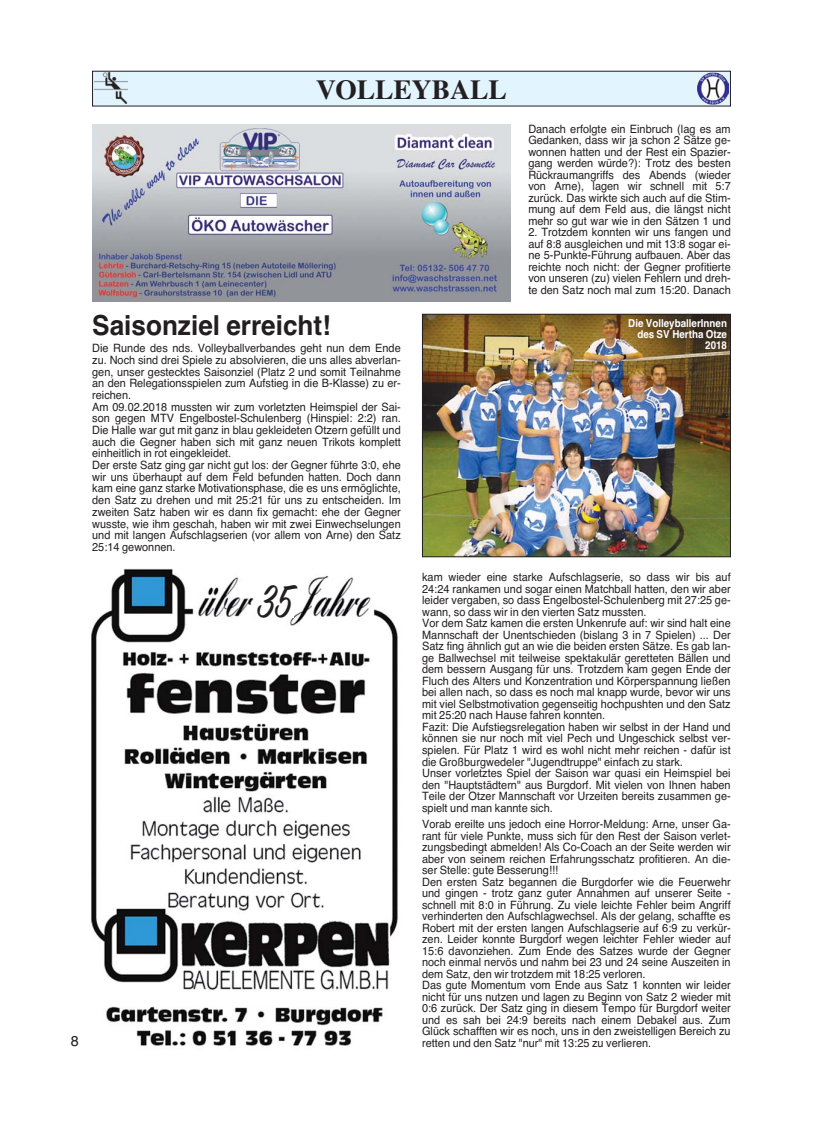
<style>
.page{position:relative;width:823px;height:1131px;background:#fff}
.page>*{position:absolute;margin:0;border:0;box-sizing:border-box;transform-origin:0 0}
.t1{font:51.25px "Sign Painter House Script";color:#231f20;scale:.8 1}
.t2{font:700 27.5px "Helvetica";color:#231f20;scale:.95 1}
.t3{font:700 27.5px "Times";color:#231f20}
.t4{font:14.38px "Helvetica";color:#231f20}
.t5{font:11.5px/11.5px "Helvetica";color:#231f20;scale:.95 1}
.t6{font:700 10.88px/10.9px "Helvetica";color:#fff;text-align:right;scale:.9 1}
</style>
<div class="page">
<div style="left:93px;top:71px;width:636px;height:35px;background:#e2f4fd"></div>
<img style="left:95px;top:73px;width:33px;height:30px">
<img style="left:697px;top:73px;width:31px;height:32px">
<img style="left:92px;top:125px;width:418px;height:176px">
<img style="left:424px;top:316px;width:304px;height:239px">
<div style="left:422px;top:314px;width:308px;height:243px;border:1px solid #231f20"></div>
<img style="left:91px;top:568px;width:307px;height:478px">
<div style="left:256px;top:578px;width:38px;height:39px;background:#fff"></div>
<p class="t4" style="left:71px;top:1035px;width:9px">8</p>
<p class="t3" style="left:316px;top:79px;width:192px">VOLLEYBALL</p>
<p class="t2" style="left:92px;top:315px;width:253px">Saisonziel erreicht!</p>
<p class="t5" style="left:92px;top:343px;width:326px">Die Runde des nds. Volleyballverbandes geht nun dem Ende zu. Noch sind drei Spiele zu absolvieren, die uns alles abverlan&shy;gen, unser gestecktes Saisonziel (Platz 2 und somit Teilnahme an den Relegationsspielen zum Aufstieg in die B-Klasse) zu er&shy;reichen.<br>Am 09.02.2018 mussten wir zum vorletzten Heimspiel der Sai&shy;son gegen MTV Engelbostel-Schulenberg (Hinspiel: 2:2) ran.<br>Die Halle war gut mit ganz in blau gekleideten Otzern gefüllt und auch die Gegner haben sich mit ganz neuen Trikots komplett einheitlich in rot eingekleidet.<br>Der erste Satz ging gar nicht gut los: der Gegner führte 3:0, ehe wir uns überhaupt auf dem Feld befunden hatten. Doch dann kam eine ganz starke Motivationsphase, die es uns ermöglichte, den Satz zu drehen und mit 25:21 für uns zu entscheiden. Im zweiten Satz haben wir es dann fix gemacht: ehe der Gegner wusste, wie ihm geschah, haben wir mit zwei Einwechselungen und mit langen Aufschlagserien (vor allem von Arne) den Satz 25:14 gewonnen.</p>
<p class="t5" style="left:528px;top:124px;width:214px;text-align:justify">Danach erfolgte ein Einbruch (lag es am Gedanken, dass wir ja schon 2 Sätze ge&shy;wonnen hatten und der Rest ein Spazier&shy;gang werden würde?): Trotz des besten Rückraumangriffs des Abends (wieder von Arne), lagen wir schnell mit 5:7 zurück. Das wirkte sich auch auf die Stim&shy;mung auf dem Feld aus, die längst nicht mehr so gut war wie in den Sätzen 1 und</p>
<p class="t5" style="left:528px;top:227px;width:214px;text-align:justify">2. Trotzdem konnten wir uns fangen und auf 8:8 ausgleichen und mit 13:8 sogar ei&shy;ne 5-Punkte-Führung aufbauen. Aber das reichte noch nicht: der Gegner profitierte von unseren (zu) vielen Fehlern und dreh&shy;te den Satz noch mal zum 15:20. Danach</p>
<p class="t6" style="left:628px;top:319px;width:111px">Die VolleyballerInnen des SV Hertha Otze<br>2018</p>
<p class="t1" style="left:256px;top:569px;width:45px">35</p>
<p class="t5" style="left:422px;top:572px;width:326px">kam wieder eine starke Aufschlagserie, so dass wir bis auf 24:24 rankamen und sogar einen Matchball hatten, den wir aber leider vergaben, so dass Engelbostel-Schulenberg mit 27:25 ge&shy;wann, so dass wir in den vierten Satz mussten.<br>Vor dem Satz kamen die ersten Unkenrufe auf: wir sind halt eine Mannschaft der Unentschieden (bislang 3 in 7 Spielen) ... Der Satz fing ähnlich gut an wie die beiden ersten Sätze. Es gab lan&shy;ge Ballwechsel mit teilweise spektakulär geretteten Bällen und dem bessern Ausgang für uns. Trotzdem kam gegen Ende der Fluch des Alters und Konzentration und Körperspannung ließen bei allen nach, so dass es noch mal knapp wurde, bevor wir uns mit viel Selbstmotivation gegenseitig hochpushten und den Satz mit 25:20 nach Hause fahren konnten.<br>Fazit: Die Aufstiegsrelegation haben wir selbst in der Hand und können sie nur noch mit viel Pech und Ungeschick selbst ver&shy;spielen. Für Platz 1 wird es wohl nicht mehr reichen - dafür ist die Großburgwedeler "Jugendtruppe" einfach zu stark.<br>Unser vorletztes Spiel der Saison war quasi ein Heimspiel bei den "Hauptstädtern" aus Burgdorf. Mit vielen von Ihnen haben Teile der Otzer Mannschaft vor Urzeiten bereits zusammen ge&shy;spielt und man kannte sich.</p>
<p class="t5" style="left:422px;top:819px;width:326px">Vorab ereilte uns jedoch eine Horror-Meldung: Arne, unser Ga&shy;rant für viele Punkte, muss sich für den Rest der Saison verlet&shy;zungsbedingt abmelden! Als Co-Coach an der Seite werden wir aber von seinem reichen Erfahrungsschatz profitieren. An die&shy;ser Stelle: gute Besserung!!!<br>Den ersten Satz begannen die Burgdorfer wie die Feuerwehr und gingen - trotz ganz guter Annahmen auf unserer Seite - schnell mit 8:0 in Führung. Zu viele leichte Fehler beim Angriff verhinderten den Aufschlagwechsel. Als der gelang, schaffte es Robert mit der ersten langen Aufschlagserie auf 6:9 zu verkür&shy;zen. Leider konnte Burgdorf wegen leichter Fehler wieder auf 15:6 davonziehen. Zum Ende des Satzes wurde der Gegner noch einmal nervös und nahm bei 23 und 24 seine Auszeiten in dem Satz, den wir trotzdem mit 18:25 verloren.<br>Das gute Momentum vom Ende aus Satz 1 konnten wir leider nicht für uns nutzen und lagen zu Beginn von Satz 2 wieder mit 0:6 zurück. Der Satz ging in diesem Tempo für Burgdorf weiter und es sah bei 24:9 bereits nach einem Debakel aus. Zum Glück schafften wir es noch, uns in den zweistelligen Bereich zu retten und den Satz "nur" mit 13:25 zu verlieren.</p>
</div>
